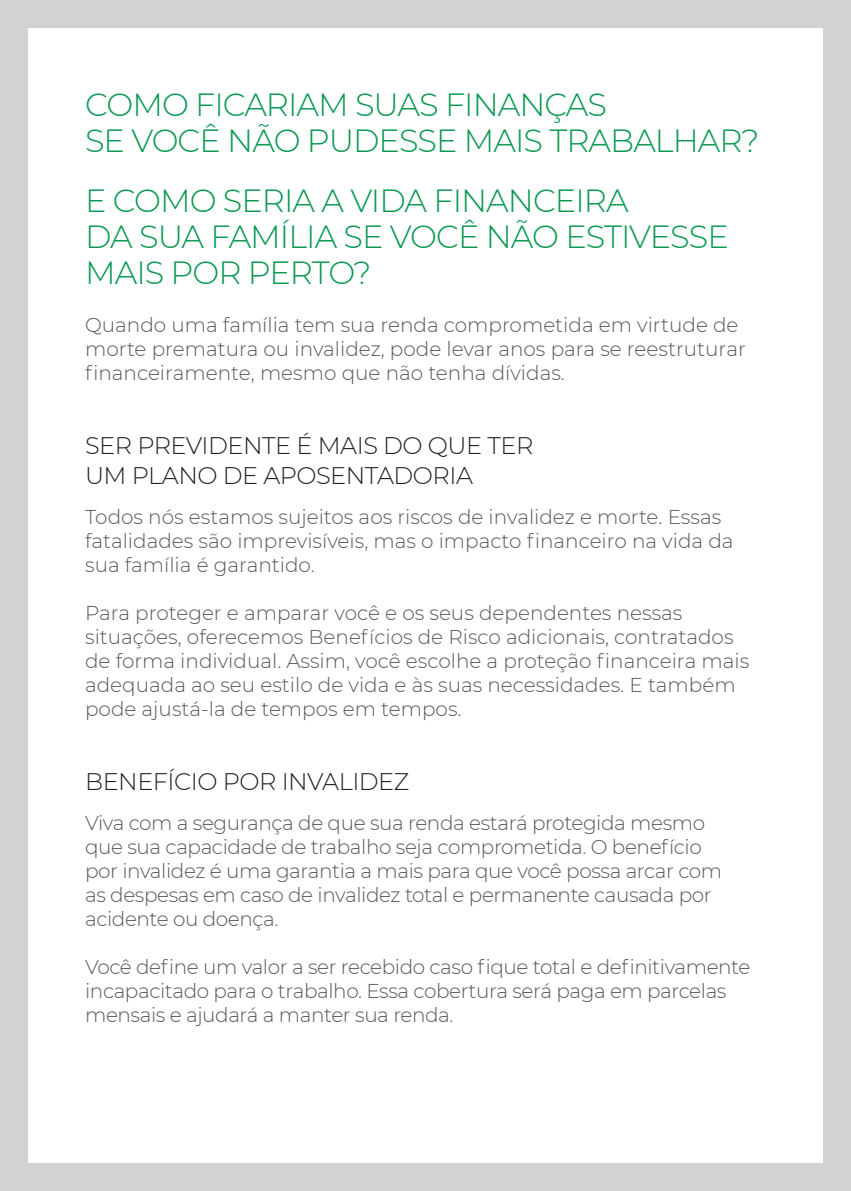
<style>
.page{position:relative;width:851px;height:1191px;background:#fff}
.page>*{position:absolute;margin:0;border:0;box-sizing:border-box;transform-origin:0 0}
.t1{font:300 32px/36px "Montserrat";letter-spacing:-.03em;color:#09994f}
.t2{font:300 24px "Montserrat";letter-spacing:-.02em;color:#231f20}
.t3{font:300 20px/24px "Montserrat";letter-spacing:-.005em;color:#57585a}
</style>
<div class="page">
<div style="left:0;top:0;width:850px;height:1191px;background:#d1d2d4"></div>
<div style="left:28px;top:28px;width:794px;height:1134px;background:#fff"></div>
<p class="t1" style="left:85px;top:86px;width:675px">COMO FICARIAM SUAS FINANÇAS<br>SE VOCÊ NÃO PUDESSE MAIS TRABALHAR?</p>
<p class="t1" style="left:85px;top:182px;width:645px">E COMO SERIA A VIDA FINANCEIRA<br>DA SUA FAMÍLIA SE VOCÊ NÃO ESTIVESSE<br>MAIS POR PERTO?</p>
<p class="t3" style="left:85px;top:312px;width:662px">Quando uma família tem sua renda comprometida em virtude de morte prematura ou invalidez, pode levar anos para se reestruturar financeiramente, mesmo que não tenha dívidas.</p>
<p class="t2" style="left:85px;top:429px;width:449px">SER PREVIDENTE É MAIS DO QUE TER</p>
<p class="t2" style="left:85px;top:459px;width:389px">UM PLANO DE APOSENTADORIA</p>
<p class="t3" style="left:85px;top:504px;width:650px">Todos nós estamos sujeitos aos riscos de invalidez e morte. Essas fatalidades são imprevisíveis, mas o impacto financeiro na vida da sua família é garantido.</p>
<p class="t3" style="left:85px;top:600px;width:665px">Para proteger e amparar você e os seus dependentes nessas situações, oferecemos Benefícios de Risco adicionais, contratados de forma individual. Assim, você escolhe a proteção financeira mais adequada ao seu estilo de vida e às suas necessidades. E também pode ajustá-la de tempos em tempos.</p>
<p class="t2" style="left:85px;top:765px;width:326px">BENEFÍCIO POR INVALIDEZ</p>
<p class="t3" style="left:85px;top:810px;width:638px">Viva com a segurança de que sua renda estará protegida mesmo que sua capacidade de trabalho seja comprometida. O benefício por invalidez é uma garantia a mais para que você possa arcar com as despesas em caso de invalidez total e permanente causada por acidente ou doença.</p>
<p class="t3" style="left:85px;top:954px;width:666px">Você define um valor a ser recebido caso fique total e definitivamente incapacitado para o trabalho. Essa cobertura será paga em parcelas mensais e ajudará a manter sua renda.</p>
</div>
